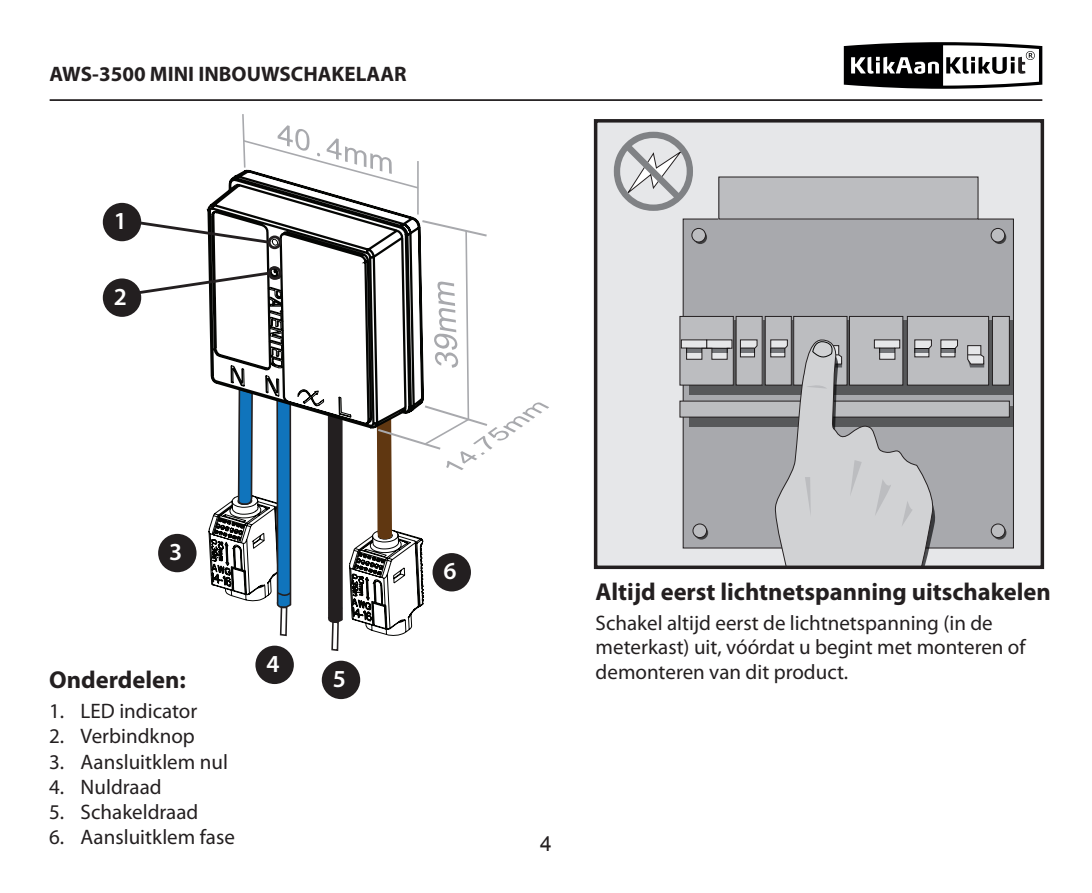
<style>
.page{position:relative;width:1092px;height:893px;background:#fff}
.page>*{position:absolute;margin:0;border:0;box-sizing:border-box;transform-origin:0 0}
.t1{font:700 24.5px "Myriad Pro";color:#231f20}
.t2{font:600 24.5px "Myriad Pro";color:#fff}
.t3{font:21px/24.5px "Myriad Pro";color:#231f20}
.t4{font:700 21px "Myriad Pro";color:#231f20}
.t5{font:21px "Arial";color:#231f20}
</style>
<div class="page">
<svg style="left:843px;top:42px;width:199px;height:47px"></svg>
<hr style="left:50px;top:99px;width:992px;height:2px;background:#231f20">
<div style="left:595px;top:121px;width:447px;height:446px;background:#e6e7e9"></div>
<div style="left:683px;top:219px;width:330px;height:329px;background:#a8a9ad"></div>
<svg style="left:693px;top:230px;width:14px;height:14px"></svg>
<svg style="left:992px;top:230px;width:14px;height:14px"></svg>
<svg style="left:694px;top:526px;width:14px;height:14px"></svg>
<svg style="left:992px;top:526px;width:14px;height:14px"></svg>
<div style="left:689px;top:406px;width:323px;height:21px;background:#57585a"></div>
<div style="left:689px;top:321px;width:323px;height:74px;background:#57585a"></div>
<div style="left:793px;top:316px;width:54px;height:69px;background:#bcbdc0"></div>
<div style="left:793px;top:316px;width:54px;height:70px;border:1px solid #231f20"></div>
<div style="left:680px;top:316px;width:53px;height:69px;background:#bcbdc0"></div>
<div style="left:679px;top:316px;width:54px;height:70px;border:1px solid #231f20"></div>
<div style="left:849px;top:316px;width:53px;height:69px;background:#bcbdc0"></div>
<div style="left:848px;top:316px;width:55px;height:70px;border:1px solid #231f20"></div>
<div style="left:736px;top:316px;width:26px;height:69px;background:#bcbdc0"></div>
<div style="left:735px;top:316px;width:27px;height:70px;border:1px solid #231f20"></div>
<div style="left:765px;top:316px;width:26px;height:69px;background:#bcbdc0"></div>
<div style="left:764px;top:316px;width:27px;height:70px;border:1px solid #231f20"></div>
<div style="left:907px;top:316px;width:81px;height:69px;background:#bcbdc0"></div>
<div style="left:906px;top:316px;width:82px;height:70px;border:1px solid #231f20"></div>
<div style="left:992px;top:316px;width:17px;height:69px;background:#bcbdc0"></div>
<div style="left:991px;top:316px;width:18px;height:70px;border:1px solid #231f20"></div>
<div style="left:680px;top:401px;width:329px;height:16px;background:#bcbdc0"></div>
<div style="left:679px;top:401px;width:330px;height:17px;border:1px solid #231f20"></div>
<div style="left:691px;top:228px;width:14px;height:14px;background:#bcbdc0;border-radius:50%"></div>
<div style="left:691px;top:228px;width:15px;height:14px;border:1px solid #231f20;border-radius:50%"></div>
<div style="left:991px;top:228px;width:13px;height:14px;background:#bcbdc0;border-radius:50%"></div>
<div style="left:990px;top:228px;width:15px;height:14px;border:1px solid #231f20;border-radius:50%"></div>
<div style="left:693px;top:524px;width:13px;height:14px;background:#bcbdc0;border-radius:50%"></div>
<div style="left:692px;top:523px;width:15px;height:15px;border:1px solid #231f20;border-radius:50%"></div>
<div style="left:991px;top:524px;width:13px;height:14px;background:#bcbdc0;border-radius:50%"></div>
<div style="left:990px;top:523px;width:15px;height:15px;border:1px solid #231f20;border-radius:50%"></div>
<svg style="left:680px;top:339px;width:52px;height:21px"></svg>
<div style="left:718px;top:177px;width:259px;height:42px;background:#bcbdc0"></div>
<hr style="left:686px;top:347px;width:43px;height:2px;background:#231f20">
<svg style="left:739px;top:339px;width:19px;height:19px"></svg>
<svg style="left:967px;top:345px;width:17px;height:22px"></svg>
<svg style="left:686px;top:348px;width:16px;height:4px"></svg>
<svg style="left:711px;top:348px;width:16px;height:4px"></svg>
<svg style="left:740px;top:348px;width:14px;height:4px"></svg>
<svg style="left:769px;top:339px;width:189px;height:225px"></svg>
<svg style="left:613px;top:132px;width:80px;height:79px"></svg>
<div style="left:594px;top:119px;width:449px;height:450px;border:4px solid #231f20"></div>
<svg style="left:242px;top:114px;width:177px;height:54px"></svg>
<svg style="left:206px;top:168px;width:213px;height:51px"></svg>
<div style="left:255px;top:646px;width:39px;height:38px;background:#231f20;border-radius:50%"></div>
<div style="left:322px;top:661px;width:38px;height:38px;background:#231f20;border-radius:50%"></div>
<div style="left:103px;top:278px;width:38px;height:39px;background:#231f20;border-radius:50%"></div>
<div style="left:103px;top:203px;width:38px;height:38px;background:#231f20;border-radius:50%"></div>
<svg style="left:132px;top:219px;width:417px;height:434px"></svg>
<p class="t4" style="left:50px;top:60px;width:358px">AWS-3500 MINI INBOUWSCHAKELAAR</p>
<p class="t2" style="left:114px;top:205px;width:15px">1</p>
<p class="t2" style="left:114px;top:281px;width:15px">2</p>
<p class="t2" style="left:169px;top:536px;width:15px">3</p>
<p class="t1" style="left:49px;top:664px;width:138px">Onderdelen:</p>
<p class="t3" style="left:49px;top:698px;width:150px">1. LED indicator</p>
<p class="t3" style="left:49px;top:724px;width:147px">2. Verbindknop</p>
<p class="t3" style="left:49px;top:749px;width:180px">3. Aansluitklem nul</p>
<p class="t3" style="left:49px;top:774px;width:114px">4. Nuldraad</p>
<p class="t3" style="left:49px;top:799px;width:151px">5. Schakeldraad</p>
<p class="t3" style="left:49px;top:824px;width:187px">6. Aansluitklem fase</p>
<p class="t2" style="left:266px;top:648px;width:15px">4</p>
<p class="t2" style="left:333px;top:663px;width:15px">5</p>
<p class="t2" style="left:443px;top:556px;width:15px">6</p>
<p class="t1" style="left:595px;top:576px;width:456px">Altijd eerst lichtnetspanning uitschakelen</p>
<p class="t3" style="left:595px;top:610px;width:431px">Schakel altijd eerst de lichtnetspanning (in de meterkast) uit, vóórdat u begint met monteren of demonteren van dit product.</p>
<p class="t5" style="left:540px;top:830px;width:13px">4</p>
</div>
